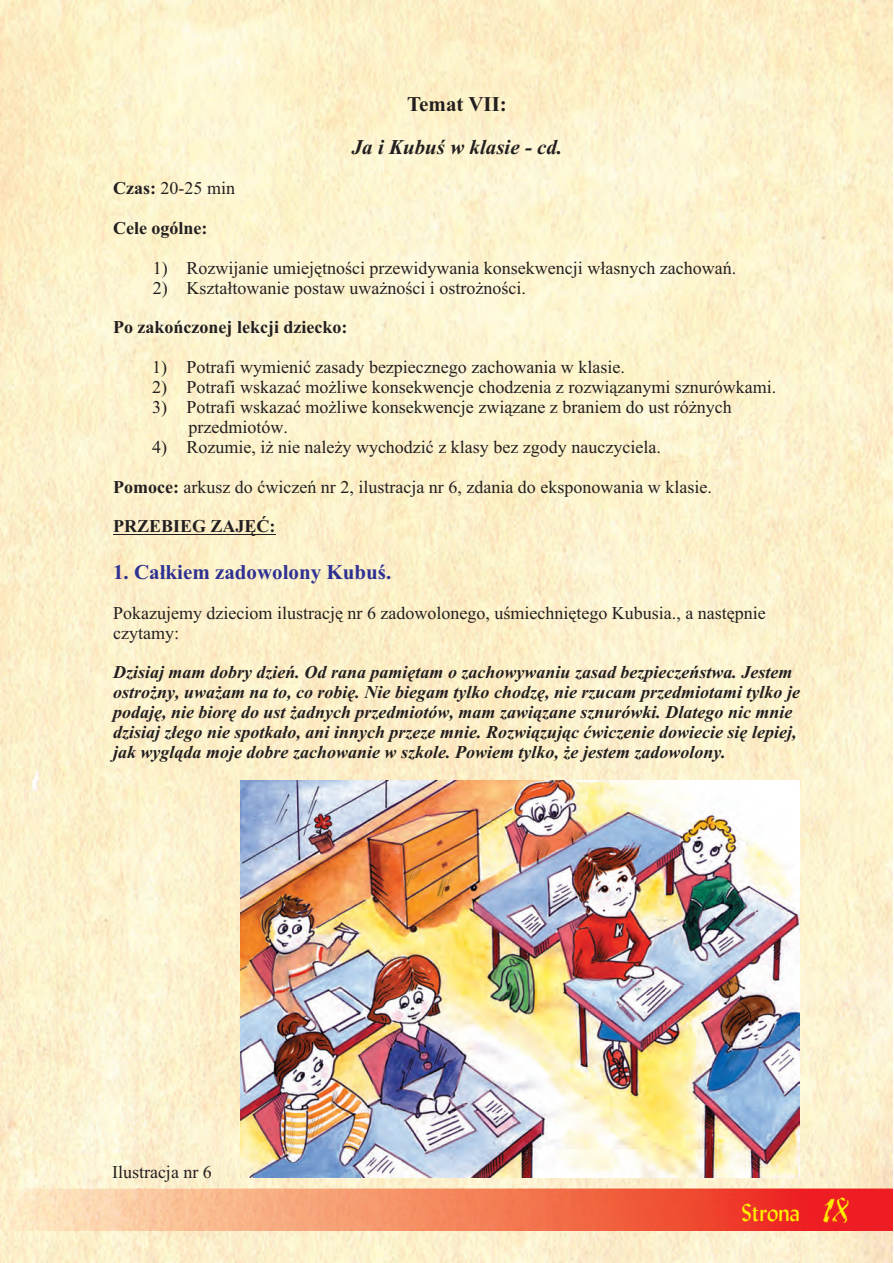
<style>
.page{position:relative;width:894px;height:1263px;background:#fff}
.page>*{position:absolute;margin:0;border:0;box-sizing:border-box;transform-origin:0 0}
.t1{font:24px "Lydian BT";color:#fff101}
.t2{font:700 21px "Times New Roman";color:#2e3092}
.t3{font:italic 700 21px "Times New Roman";color:#231f20}
.t4{font:700 21px "Times New Roman";color:#231f20}
.t5{font:18px/20px "Times New Roman";color:#231f20}
.t6{font:italic 700 18px/20px "Times New Roman";color:#231f20}
.t7{font:700 18px "Times New Roman";color:#231f20}
.s1{font-weight:700}
.s2{font-family:"Ruach Plain";font-size:35.4px}
</style>
<div class="page">
<img style="left:0;top:0;width:893px;height:1263px">
<hr style="left:113px;top:534px;width:163px;height:1px;background:#231f20">
<img style="left:240px;top:780px;width:559px;height:398px">
<img style="left:0;top:1189px;width:893px;height:42px">
<p class="t4" style="left:407px;top:96px;width:101px">Temat VII:</p>
<p class="t3" style="left:352px;top:140px;width:212px">Ja i Kubuœ w klasie - cd.</p>
<p class="t5" style="left:113px;top:180px;width:123px"><span class="s1">Czas:</span> 20-25 min</p>
<p class="t7" style="left:113px;top:222px;width:96px">Cele ogólne:</p>
<p class="t5" style="left:153px;top:260px;width:585px">1) Rozwijanie umiejêtnoœci przewidywania konsekwencji w³asnych zachowañ.</p>
<p class="t5" style="left:153px;top:280px;width:375px">2) Kszta³towanie postaw uwa¿noœci i ostro¿noœci.</p>
<p class="t7" style="left:113px;top:321px;width:236px">Po zakoñczonej lekcji dziecko:</p>
<p class="t5" style="left:152px;top:359px;width:474px">1) Potrafi wymieniæ zasady bezpiecznego zachowania w klasie.</p>
<p class="t5" style="left:152px;top:379px;width:626px">2) Potrafi wskazaæ mo¿liwe konsekwencje chodzenia z rozwi¹zanymi sznurówkami.</p>
<p class="t5" style="left:188px;top:399px;width:545px;text-indent:-36px">3) Potrafi wskazaæ mo¿liwe konsekwencje zwi¹zane z braniem do ust ró¿nych przedmiotów.</p>
<p class="t5" style="left:152px;top:439px;width:510px">4) Rozumie, i¿ nie nale¿y wychodziæ z klasy bez zgody nauczyciela.</p>
<p class="t5" style="left:113px;top:469px;width:600px;line-height:39.3px"><span class="s1">Pomoce:</span> arkusz do æwiczeñ nr 2, ilustracja nr 6, zdania do eksponowania w klasie.<br><span class="s1">PRZEBIEG ZAJÊÆ:</span></p>
<p class="t2" style="left:113px;top:564px;width:280px">1. Ca³kiem zadowolony Kubuœ.</p>
<p class="t5" style="left:113px;top:604px;width:654px">Pokazujemy dzieciom ilustracjê nr 6 zadowolonego, uœmiechniêtego Kubusia., a nastêpnie czytamy:</p>
<p class="t6" style="left:113px;top:664px;width:689px">Dzisiaj mam dobry dzieñ. Od rana pamiêtam o zachowywaniu zasad bezpieczeñstwa. Jestem ostro¿ny, uwa¿am na to, co robiê. Nie biegam tylko chodzê, nie rzucam przedmiotami tylko je podajê, nie biorê do ust ¿adnych przedmiotów, mam zawi¹zane sznurówki. Dlatego nic mnie dzisiaj z³ego nie spotka³o, ani innych przeze mnie. Rozwi¹zuj¹c æwiczenie dowiecie siê lepiej, jak wygl¹da moje dobre zachowanie w szkole. Powiem tylko, ¿e jestem zadowolony.</p>
<p class="t5" style="left:112px;top:1164px;width:101px">Ilustracja nr 6</p>
<h1 class="t1" style="left:741px;top:1203px;width:108px">Strona <span class="s2">18</span></h1>
</div>
